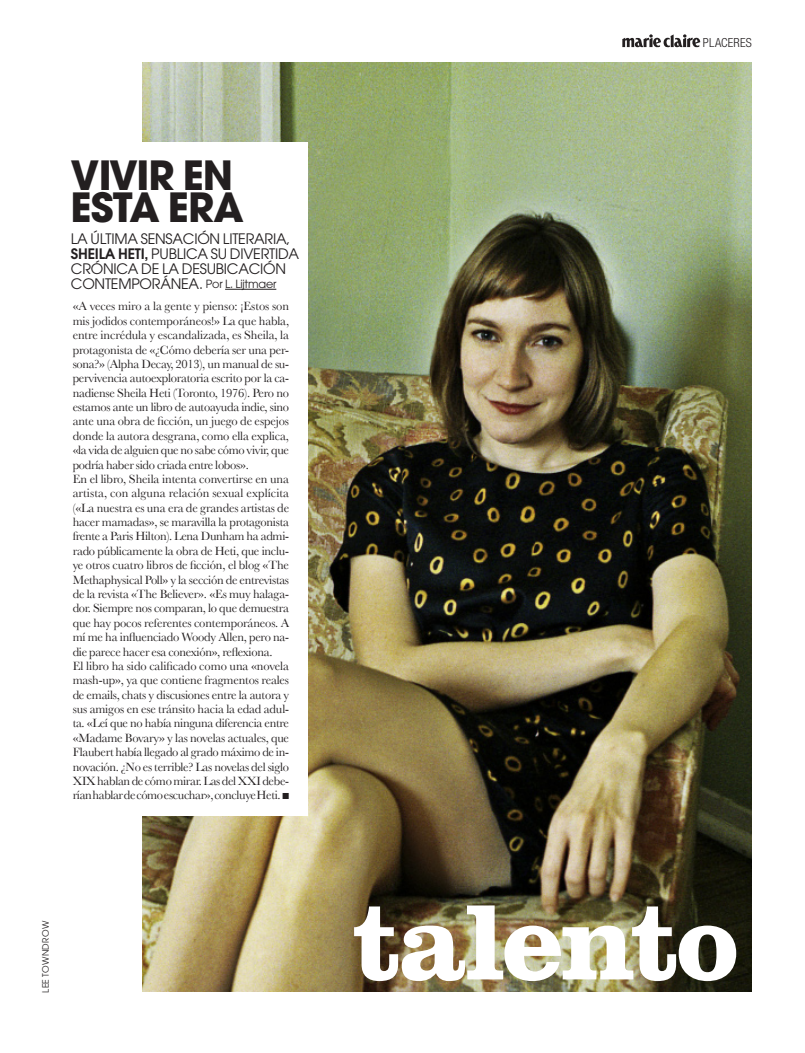
<style>
.page{position:relative;width:805px;height:1053px;background:#fff}
.page>*{position:absolute;margin:0;border:0;box-sizing:border-box;transform-origin:0 0}
.t1{font:700 111.5px "Clarendon";letter-spacing:-.025em;color:#fff}
.t2{font:700 40px/32.5px "Avant Garde";letter-spacing:-.02em;color:#231f20}
.t3{font:14.38px/15px "Avant Garde";letter-spacing:-.015em;color:#231f20}
.t4{font:12.5px/14.4px "Baskerville";letter-spacing:-.025em;color:#231f20;text-align:justify}
.t5{font:300 condensed 12.5px "Helvetica Neue";letter-spacing:.015em;color:#231f20}
.t6{font:8.75px "Avant Garde";letter-spacing:.025em;color:#231f20}
.s1{font-weight:600}
.s2{font-size:11.25px}
</style>
<div class="page">
<svg style="left:622px;top:34px;width:78px;height:14px"></svg>
<img style="left:142px;top:62px;width:609px;height:929px">
<div style="left:56px;top:142px;width:251px;height:673px;background:#fff"></div>
<hr style="left:225px;top:289px;width:51px;height:1px;background:#231f20">
<p class="t2" style="left:71px;top:159px;width:174px">VIVIR EN<br>ESTA ERA</p>
<p class="t3" style="left:71px;top:231px;width:221px">LA ÚLTIMA SENSACIÓN LITERARIA,</p>
<p class="t3" style="left:71px;top:246px;width:230px"><span class="s1">SHEILA HETI,</span> PUBLICA SU DIVERTIDA<br>CRÓNICA DE LA DESUBICACIÓN<br>CONTEMPORÁNEA. <span class="s2">POR L. LIJTMAER</span></p>
<p class="t4" style="left:73px;top:299px;width:218px">«A veces miro a la gente y pienso: ¡Estos son mis jodidos contemporáneos!» La que habla, entre incrédula y escandalizada, es Sheila, la protagonista de «¿Cómo debería ser una per&shy;sona?» (Alpha Decay, 2013), un manual de su&shy;pervivencia autoexploratoria escrito por la ca&shy;nadiense Sheila Heti (Toronto, 1976). Pero no estamos ante un libro de autoayuda indie, sino ante una obra de ficción, un juego de espejos donde la autora desgrana, como ella explica, «la vida de alguien que no sabe cómo vivir, que podría haber sido criada entre lobos».</p>
<p class="t4" style="left:73px;top:471px;width:218px">En el libro, Sheila intenta convertirse en una artista, con alguna relación sexual explícita («La nuestra es una era de grandes artistas de hacer mamadas», se maravilla la protagonista frente a Paris Hilton). Lena Dunham ha admi&shy;rado públicamente la obra de Heti, que inclu&shy;ye otros cuatro libros de ficción, el blog «The Methaphysical Poll» y la sección de entrevistas de la revista «The Believer». «Es muy halaga&shy;dor. Siempre nos comparan, lo que demuestra que hay pocos referentes contemporáneos. A mí me ha influenciado Woody Allen, pero na&shy;die parece hacer esa conexión», reflexiona.</p>
<p class="t4" style="left:73px;top:658px;width:218px">El libro ha sido calificado como una «novela mash-up», ya que contiene fragmentos reales de emails, chats y discusiones entre la autora y sus amigos en ese tránsito hacia la edad adul&shy;ta. «Leí que no había ninguna diferencia entre «Madame Bovary» y las novelas actuales, que Flaubert había llegado al grado máximo de in&shy;novación. ¿No es terrible? Las novelas del siglo XIX hablan de cómo mirar. Las del XXI debe&shy;rían hablar de cómo escuchar», concluye Heti. ■</p>
<p class="t6" style="left:40px;top:992px;width:73px;rotate:-90deg">LEE TOWNDROW</p>
<p class="t5" style="left:702px;top:36px;width:50px">PLACERES</p>
<p class="t1" style="left:352px;top:874px;width:388px">talento</p>
</div>
